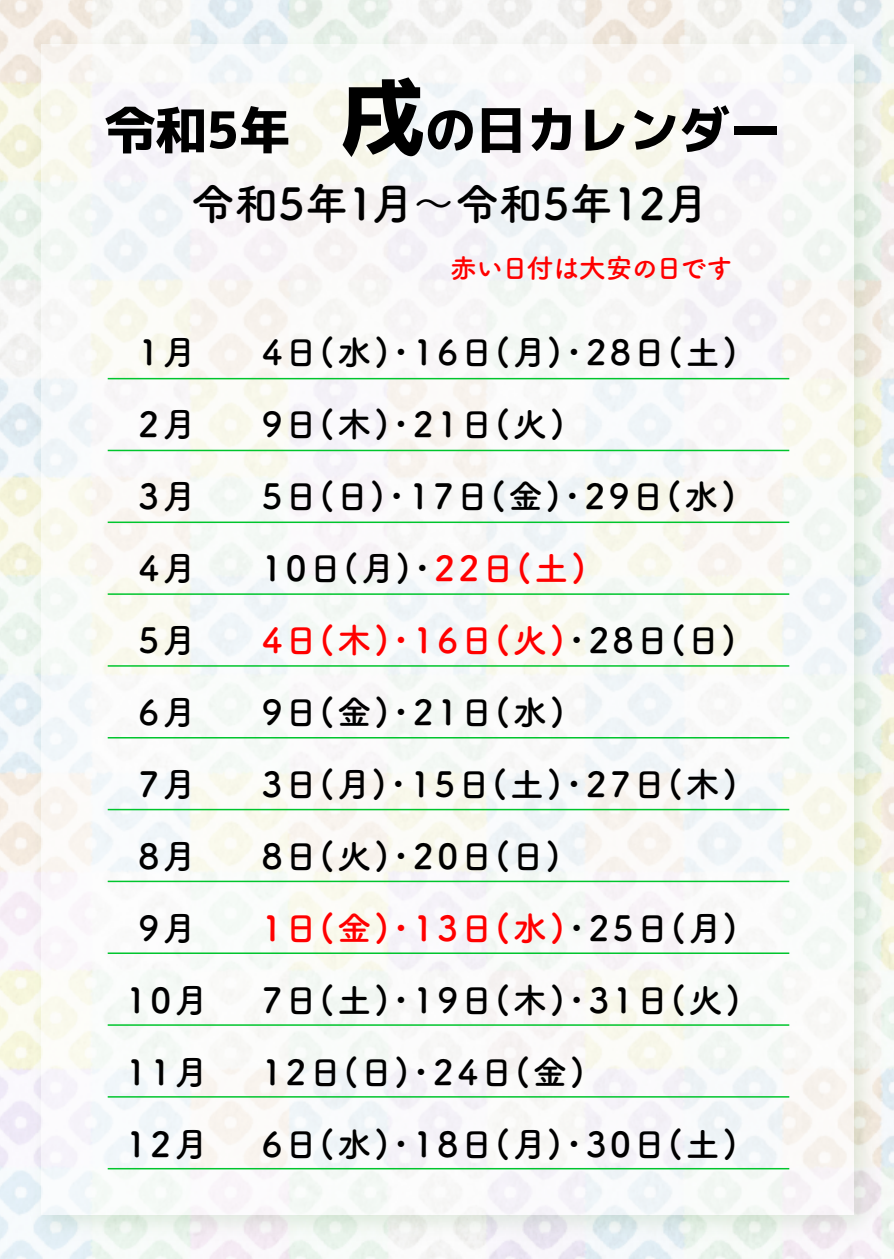
<style>
.page{position:relative;width:894px;height:1259px;background:#fff}
.page>*{position:absolute;margin:0;border:0;box-sizing:border-box;transform-origin:0 0}
.t1{font:800 50.7px "Mplus 1 p";color:#000}
.t2{font:43.8px "Tsuku A Rd Gothic Std B";color:#000}
.t3{font:34.5px/72px "Tsuku A Rd Gothic Std B";letter-spacing:.04em;color:#000}
.t4{font:34.5px/72px "Tsuku A Rd Gothic Std B";letter-spacing:.1em;color:#000;text-align:center}
.t5{font:27px "Tsuku A Rd Gothic Std B";letter-spacing:-.045em;color:#f00}
.s1{font-size:84px}
.s2{color:#f00}
</style>
<div class="page">
<img style="left:0;top:0;width:893px;height:1259px">
<img style="left:26px;top:29px;width:858px;height:1216px">
<div style="left:41px;top:44px;width:812px;height:1171px;background:linear-gradient(to right,#f8f8f7,#f6f7f6)"></div>
<hr style="left:108px;top:378px;width:681px;height:1px;background:#00c52d">
<hr style="left:108px;top:450px;width:681px;height:1px;background:#00c52d">
<hr style="left:108px;top:521px;width:681px;height:2px;background:#00c52d">
<hr style="left:108px;top:593px;width:681px;height:2px;background:#00c52d">
<hr style="left:108px;top:665px;width:681px;height:1px;background:#00c52d">
<hr style="left:108px;top:737px;width:681px;height:1px;background:#00c52d">
<hr style="left:108px;top:809px;width:681px;height:1px;background:#00c52d">
<hr style="left:108px;top:880px;width:681px;height:2px;background:#00c52d">
<hr style="left:108px;top:952px;width:681px;height:2px;background:#00c52d">
<hr style="left:108px;top:1024px;width:681px;height:1px;background:#00c52d">
<hr style="left:108px;top:1096px;width:681px;height:1px;background:#00c52d">
<hr style="left:108px;top:1168px;width:681px;height:1px;background:#00c52d">
<h1 class="t1" style="left:105px;top:94px;width:677px">令和5年　<span class="s1">戌</span>の日カレンダー</h1>
<p class="t2" style="left:191px;top:170px;width:519px">令和5年１月～令和5年12月</p>
<p class="t5" style="left:450px;top:247px;width:284px">赤い日付は大安の日です</p>
<p class="t4" style="left:126px;top:314px;width:84px">1月<br>2月<br>3月<br>4月<br>5月<br>6月<br>7月<br>8月<br>9月<br>10月<br>11月<br>12月</p>
<p class="t3" style="left:261px;top:314px;width:480px">4日(水)･16日(月)･28日(土)<br>9日(木)･21日(火)<br>5日(日)･17日(金)･29日(水)<br>10日(月)･<span class="s2">22日(土)<br>4日(木)･16日(火)</span>･28日(日)<br>9日(金)･21日(水)<br>3日(月)･15日(土)･27日(木)<br>8日(火)･20日(日)<br><span class="s2">1日(金)･13日(水)</span>･25日(月)<br>7日(土)･19日(木)･31日(火)<br>12日(日)･24日(金)<br>6日(水)･18日(月)･30日(土)</p>
</div>
